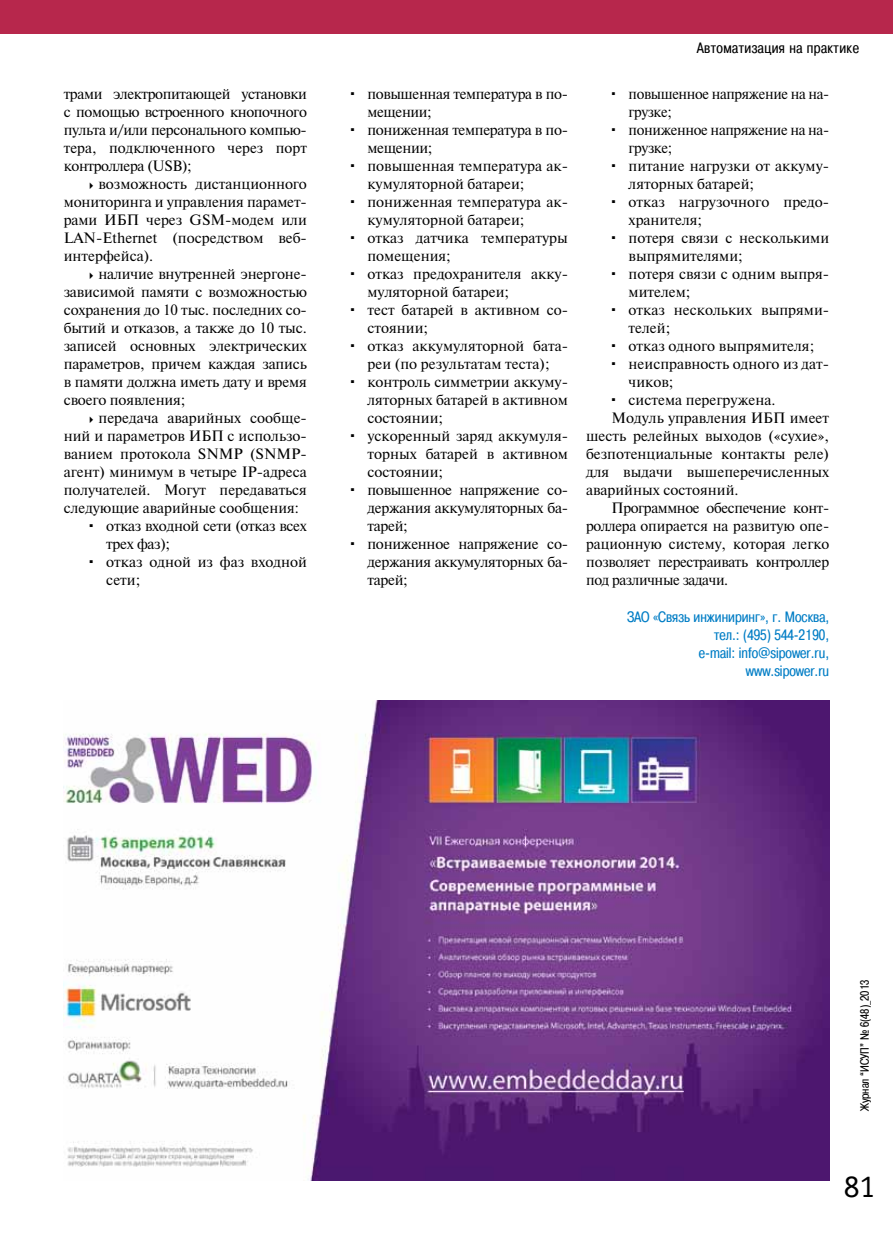
<style>
.page{position:relative;width:893px;height:1234px;background:#fff}
.page>*{position:absolute;margin:0;border:0;box-sizing:border-box;transform-origin:0 0}
.t1{font:31.5px "Officina Serif C";color:#000}
.t2{font:15px/18px "Newton";color:#000;text-align:justify}
.t3{font:15px "Newton";letter-spacing:-.025em;color:#000}
.t4{font:15px/18px "Pragmatica Cond C";color:#007dc5;text-align:right}
.t5{font:15px "Newton";letter-spacing:-.02em;color:#000}
.t6{font:15px "Newton";letter-spacing:-.025em;color:#000;scale:.96 1}
.t7{font:15px "Pragmatica Cond C";letter-spacing:.03em;color:#000}
.t8{font:15px "Newton";color:#000;scale:.96 1}
.t9{font:12px "Pragmatica Cond C";color:#000}
</style>
<div class="page">
<div style="left:0;top:0;width:893px;height:34px;background:#b7274c"></div>
<img style="left:64px;top:700px;width:765px;height:480px">
<p class="t2" style="left:64px;top:84px;width:245px">трами электропитающей установки с помощью встроенного кнопочного пульта и/или персонального компью&shy;тера, подключенного через порт контроллера (USB);</p>
<p class="t2" style="left:64px;top:174px;width:245px;text-align:left;text-indent:35px">возможность дистанционного мониторинга и управления парамет&shy;рами ИБП через GSM-модем или<br>LAN-Ethernet (посредством веб&shy;интерфейса).</p>
<p class="t2" style="left:64px;top:264px;width:245px;text-indent:35px">наличие внутренней энергоне&shy;зависимой памяти с возможностью сохранения до 10 тыс. последних со&shy;бытий и отказов, а также до 10 тыс. записей основных электрических параметров, причем каждая запись в памяти должна иметь дату и время своего появления;</p>
<p class="t2" style="left:99px;top:408px;width:210px">передача аварийных сообще-</p>
<p class="t2" style="left:64px;top:426px;width:245px">ний и параметров ИБП с использо-</p>
<p class="t2" style="left:64px;top:444px;width:245px">ванием протокола SNMP (SNMP-</p>
<p class="t2" style="left:64px;top:462px;width:245px">агент) минимум в четыре IP-адреса</p>
<p class="t2" style="left:64px;top:480px;width:245px">получателей. Могут передаваться</p>
<p class="t2" style="left:64px;top:498px;width:237px">следующие аварийные сообщения:</p>
<p class="t5" style="left:106px;top:515px;width:202px">отказ входной сети (отказ всех</p>
<p class="t2" style="left:106px;top:534px;width:65px">трех фаз);</p>
<p class="t2" style="left:106px;top:552px;width:202px">отказ одной из фаз входной</p>
<p class="t2" style="left:106px;top:570px;width:36px">сети;</p>
<p class="t7" style="left:697px;top:39px;width:163px">Автоматизация на практике</p>
<p class="t2" style="left:367px;top:84px;width:202px;text-align:left">повышенная температура в по&shy;мещении;<br>пониженная температура в по&shy;мещении;<br>повышенная температура ак&shy;кумуляторной батареи; пониженная температура ак&shy;кумуляторной батареи;<br>отказ датчика температуры помещения;<br>отказ предохранителя акку&shy;муляторной батареи;<br>тест батарей в активном со&shy;стоянии;<br>отказ аккумуляторной бата&shy;реи (по результатам теста); контроль симметрии аккуму&shy;ляторных батарей в активном состоянии;<br>ускоренный заряд аккумуля&shy;торных батарей в активном состоянии;<br>повышенное напряжение со&shy;держания аккумуляторных ба&shy;тарей;<br>пониженное напряжение со&shy;держания аккумуляторных ба&shy;тарей;</p>
<p class="t6" style="left:629px;top:83px;width:210px">повышенное напряжение на на-</p>
<p class="t8" style="left:629px;top:101px;width:47px">грузке;</p>
<p class="t3" style="left:629px;top:119px;width:202px">пониженное напряжение на на-</p>
<p class="t2" style="left:629px;top:138px;width:45px">грузке;</p>
<p class="t2" style="left:629px;top:156px;width:202px">питание нагрузки от аккуму-</p>
<p class="t2" style="left:629px;top:174px;width:127px">ляторных батарей;</p>
<p class="t2" style="left:629px;top:192px;width:202px">отказ нагрузочного предо-</p>
<p class="t2" style="left:629px;top:210px;width:75px">хранителя;</p>
<p class="t2" style="left:629px;top:228px;width:202px">потеря связи с несколькими</p>
<p class="t2" style="left:629px;top:246px;width:116px">выпрямителями;</p>
<p class="t2" style="left:629px;top:264px;width:202px">потеря связи с одним выпря-</p>
<p class="t2" style="left:629px;top:282px;width:63px">мителем;</p>
<p class="t2" style="left:629px;top:300px;width:202px">отказ нескольких выпрями-</p>
<p class="t2" style="left:629px;top:318px;width:43px">телей;</p>
<p class="t2" style="left:629px;top:336px;width:187px">отказ одного выпрямителя;</p>
<p class="t2" style="left:629px;top:354px;width:202px">неисправность одного из дат-</p>
<p class="t2" style="left:629px;top:372px;width:46px">чиков;</p>
<p class="t2" style="left:629px;top:390px;width:148px">система перегружена.</p>
<p class="t2" style="left:612px;top:408px;width:219px">Модуль управления ИБП имеет</p>
<p class="t2" style="left:586px;top:426px;width:245px">шесть релейных выходов («сухие»,</p>
<p class="t2" style="left:586px;top:444px;width:245px">безпотенциальные контакты реле)</p>
<p class="t2" style="left:586px;top:462px;width:245px">для выдачи вышеперечисленных</p>
<p class="t2" style="left:586px;top:480px;width:154px">аварийных состояний.</p>
<p class="t3" style="left:612px;top:497px;width:219px">Программное обеспечение конт-</p>
<p class="t2" style="left:586px;top:516px;width:245px">роллера опирается на развитую опе-</p>
<p class="t2" style="left:586px;top:534px;width:245px">рационную систему, которая легко</p>
<p class="t3" style="left:586px;top:551px;width:245px">позволяет перестраивать контроллер</p>
<p class="t3" style="left:586px;top:569px;width:144px">под различные задачи.</p>
<p class="t4" style="left:627px;top:608px;width:204px">ЗАО «Связь инжиниринг», г. Москва, тел.: (495) 544-2190,<br>e‑mail: info@sipower.ru, www.sipower.ru</p>
<p class="t9" style="left:858px;top:1110px;width:133px;rotate:-90deg">Журнал “ИСУП” № 6(48)_2013</p>
<h1 class="t1" style="left:844px;top:1168px;width:33px">81</h1>
</div>
